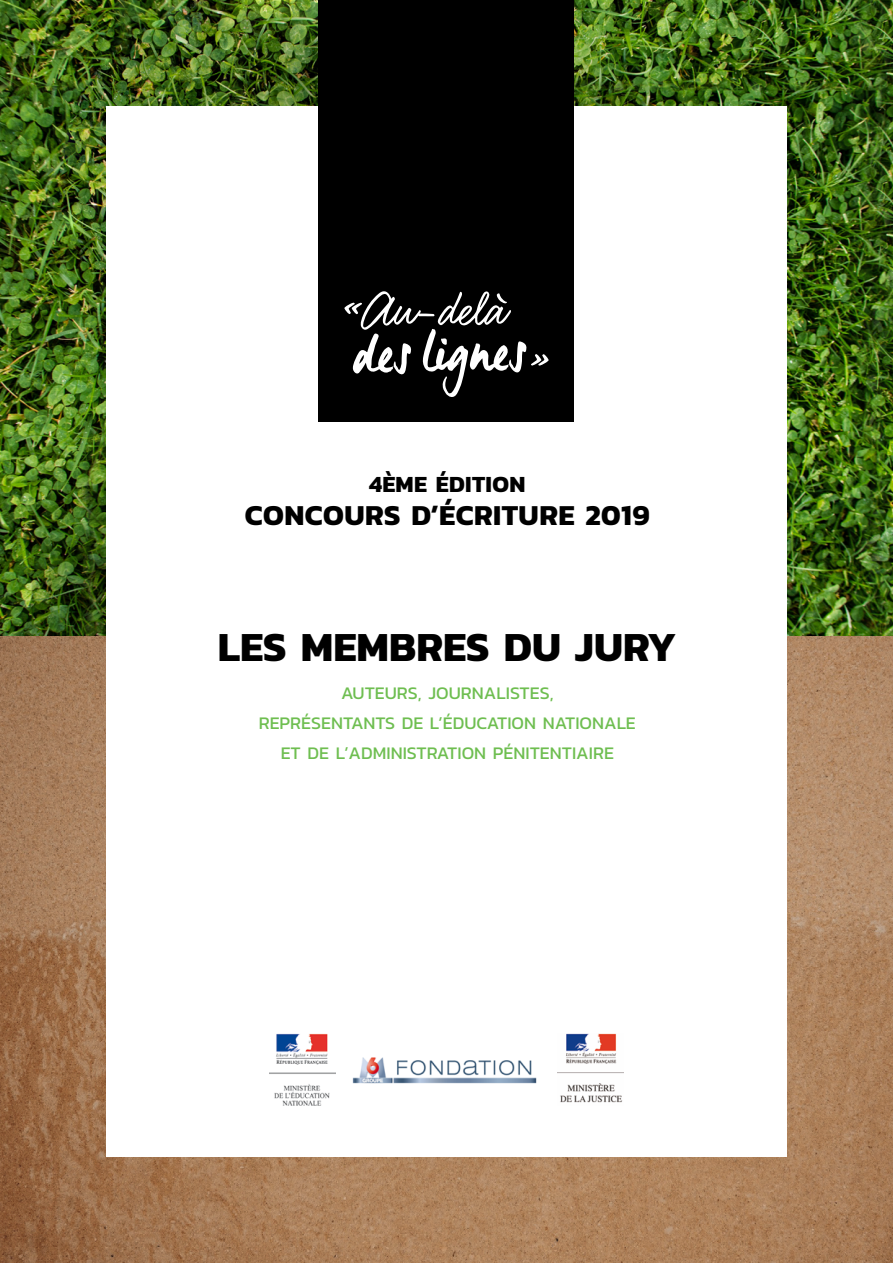
<style>
.page{position:relative;width:893px;height:1263px;background:#fff}
.page>*{position:absolute;margin:0;border:0;box-sizing:border-box;transform-origin:0 0}
.t1{font:700 42px "Kanit";color:#000}
.t2{font:700 29.4px "Kanit";letter-spacing:.015em;color:#000}
.t3{font:700 23.55px "Kanit";letter-spacing:.015em;color:#000}
.t4{font:18px/30px "Kanit";color:#6ebe50;text-align:center}
</style>
<div class="page">
<img style="left:0;top:635px;width:893px;height:628px">
<img style="left:0;top:0;width:893px;height:635px">
<div style="left:106px;top:106px;width:681px;height:1051px;background:#fff"></div>
<div style="left:319px;top:0;width:255px;height:422px;background:#000"></div>
<svg style="left:344px;top:291px;width:205px;height:106px"></svg>
<img style="left:558px;top:1033px;width:66px;height:70px">
<img style="left:269px;top:1033px;width:66px;height:73px">
<img style="left:352px;top:1057px;width:185px;height:27px">
<h3 class="t3" style="left:369px;top:465px;width:158px">4ÈME ÉDITION</h3>
<h2 class="t2" style="left:245px;top:492px;width:406px">CONCOURS D’ÉCRITURE 2019</h2>
<h1 class="t1" style="left:218px;top:615px;width:460px">LES MEMBRES DU JURY</h1>
<p class="t4" style="left:259px;top:677px;width:379px">AUTEURS, JOURNALISTES,<br>REPRÉSENTANTS DE L’ÉDUCATION NATIONALE<br>ET DE L’ADMINISTRATION PÉNITENTIAIRE</p>
</div>
